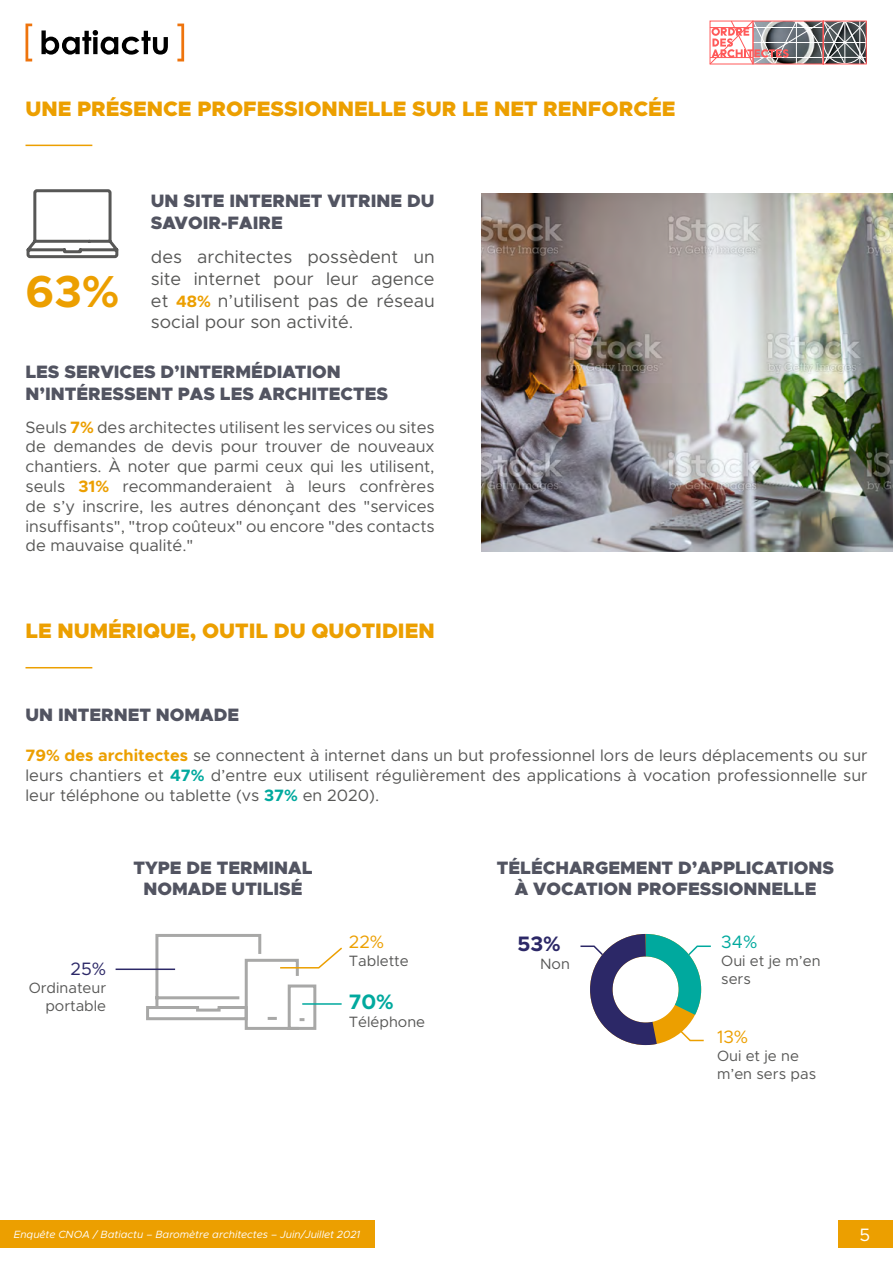
<style>
.page{position:relative;width:893px;height:1263px;background:#fff}
.page>*{position:absolute;margin:0;border:0;box-sizing:border-box;transform-origin:0 0}
.t1{font:700 45px "Metropolis";color:#ec9f00}
.t2{font:900 21px "Metropolis";color:#ec9f00}
.t3{font:700 21px "Metropolis";color:#00a99e}
.t4{font:700 21px "Metropolis";color:#2c2867}
.t5{font:900 18px/21.6px "Metropolis";color:#525461}
.t6{font:18px/21.6px "Metropolis";color:#575756;text-align:justify}
.t7{font:18px "Metropolis";color:#ec9f00}
.t8{font:18px "Metropolis";color:#2c2867}
.t9{font:18px "Metropolis";color:#00a99e}
.t10{font:18px "Metropolis";color:#fff}
.t11{font:16.5px/19.8px "Metropolis";color:#575756;text-align:justify}
.t12{font:15px/18px "Metropolis";color:#575756}
.t13{font:italic 10.5px "Metropolis";color:#fff}
.s1{font-weight:700;font-size:16.5px;color:#ec9f00}
.s2{font-weight:700;color:#ec9f00}
.s3{font-weight:700;color:#00a99e}
</style>
<div class="page">
<hr style="left:26px;top:145px;width:66px;height:1px;background:#ec9f00">
<svg style="left:26px;top:189px;width:93px;height:70px"></svg>
<hr style="left:26px;top:667px;width:66px;height:1px;background:#ec9f00">
<hr style="left:116px;top:968px;width:59px;height:2px;background:#2c2867">
<svg style="left:145px;top:934px;width:197px;height:96px"></svg>
<svg style="left:580px;top:933px;width:131px;height:113px"></svg>
<img style="left:482px;top:193px;width:411px;height:358px">
<div style="left:838px;top:1220px;width:55px;height:28px;background:#ec9f00"></div>
<div style="left:0;top:1220px;width:374px;height:28px;background:#ec9f00"></div>
<svg style="left:41px;top:30px;width:127px;height:25px"></svg>
<svg style="left:177px;top:24px;width:7px;height:37px"></svg>
<svg style="left:26px;top:24px;width:6px;height:37px"></svg>
<svg style="left:709px;top:20px;width:158px;height:45px"></svg>
<p class="t2" style="left:26px;top:95px;width:651px">UNE PRÉSENCE PROFESSIONNELLE SUR LE NET RENFORCÉE</p>
<h1 class="t1" style="left:26px;top:263px;width:95px">63%</h1>
<p class="t5" style="left:151px;top:190px;width:285px">UN SITE INTERNET VITRINE DU<br>SAVOIR-FAIRE</p>
<p class="t6" style="left:151px;top:246px;width:285px">des architectes possèdent un site internet pour leur agence et <span class="s1">48%</span> n’utilisent pas de réseau social pour son activité.</p>
<p class="t5" style="left:26px;top:361px;width:364px">LES SERVICES D’INTERMÉDIATION<br>N’INTÉRESSENT PAS LES ARCHITECTES</p>
<p class="t11" style="left:26px;top:417px;width:411px">Seuls <span class="s2">7%</span> des architectes utilisent les services ou sites de demandes de devis pour trouver de nouveaux chantiers. À noter que parmi ceux qui les utilisent, seuls <span class="s2">31%</span> recommanderaient à leurs confrères de s’y inscrire, les autres dénonçant des "services insuffisants", "trop coûteux" ou encore "des contacts de mauvaise qualité."</p>
<p class="t2" style="left:26px;top:617px;width:411px">LE NUMÉRIQUE, OUTIL DU QUOTIDIEN</p>
<p class="t5" style="left:26px;top:704px;width:215px">UN INTERNET NOMADE</p>
<p class="t11" style="left:26px;top:745px;width:843px"><span class="s2">79% des architectes</span> se connectent à internet dans un but professionnel lors de leurs déplacements ou sur leurs chantiers et <span class="s3">47%</span> d’entre eux utilisent régulièrement des applications à vocation professionnelle sur leur téléphone ou tablette (vs <span class="s3">37%</span> en 2020).</p>
<p class="t8" style="left:70px;top:957px;width:37px">25%</p>
<p class="t12" style="left:29px;top:979px;width:79px;text-align:right">Ordinateur portable</p>
<p class="t5" style="left:134px;top:857px;width:180px;text-align:center">TYPE DE TERMINAL<br>NOMADE UTILISÉ</p>
<p class="t5" style="left:497px;top:857px;width:339px;text-align:center">TÉLÉCHARGEMENT D’APPLICATIONS<br>À VOCATION PROFESSIONNELLE</p>
<p class="t7" style="left:349px;top:931px;width:37px">22%</p>
<p class="t12" style="left:349px;top:952px;width:61px">Tablette</p>
<p class="t3" style="left:349px;top:988px;width:47px">70%</p>
<p class="t12" style="left:349px;top:1013px;width:78px">Téléphone</p>
<p class="t4" style="left:517px;top:930px;width:45px">53%</p>
<p class="t12" style="left:540px;top:954px;width:31px">Non</p>
<p class="t9" style="left:721px;top:931px;width:38px">34%</p>
<p class="t12" style="left:721px;top:952px;width:101px">Oui et je m’en sers</p>
<p class="t7" style="left:717px;top:1026px;width:33px">13%</p>
<p class="t12" style="left:717px;top:1047px;width:101px">Oui et je ne m’en sers pas</p>
<p class="t13" style="left:14px;top:1228px;width:348px">Enquête CNOA / Batiactu – Baromètre architectes – Juin/Juillet 2021</p>
<p class="t10" style="left:859px;top:1224px;width:12px">5</p>
</div>
